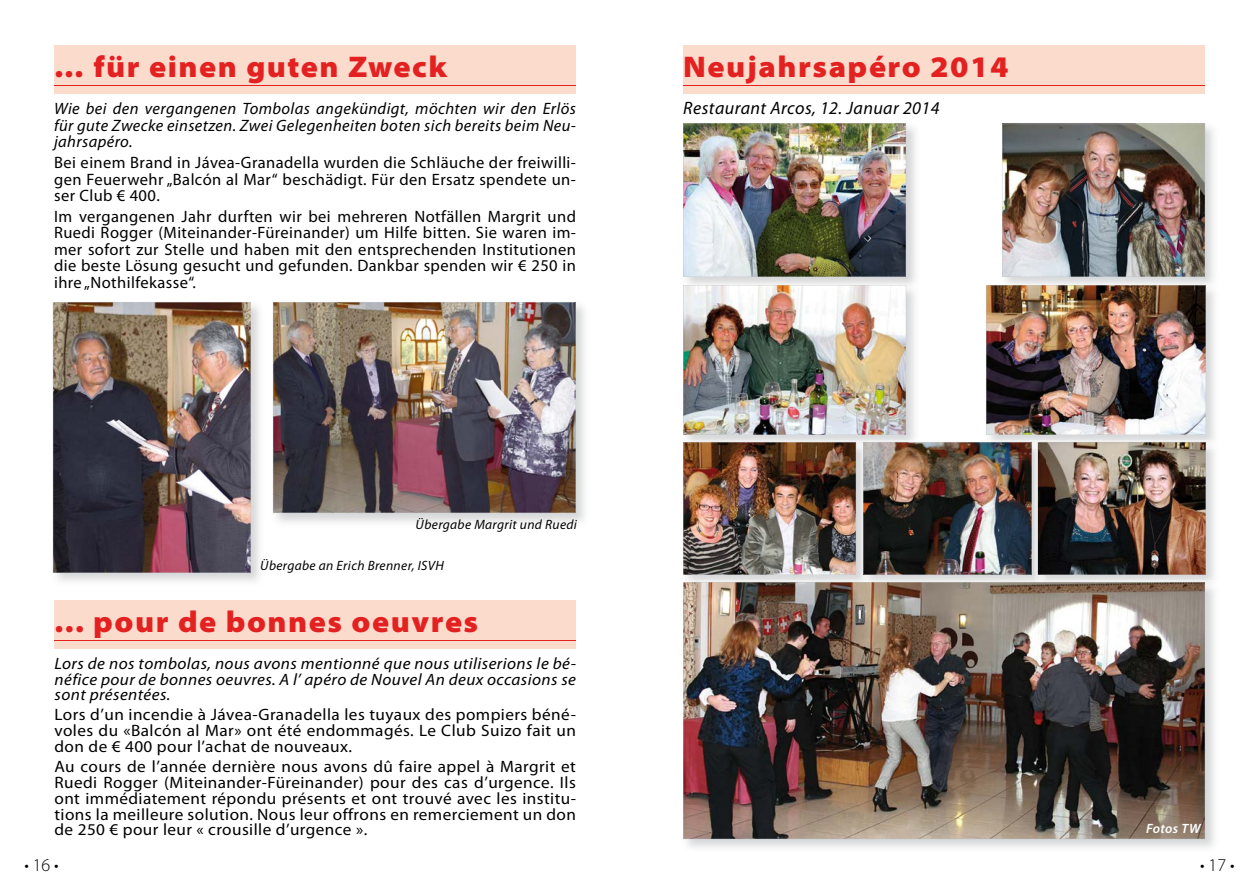
<style>
.page{position:relative;width:1259px;height:893px;background:#fff}
.page>*{position:absolute;margin:0;border:0;box-sizing:border-box;transform-origin:0 0}
.t1{font:900 semi-expanded 30px "Myriad Pro";letter-spacing:.05em;color:#e32121}
.t2{font:italic 18px "Myriad Pro";letter-spacing:.025em;color:#000}
.t3{font:300 18px "Myriad Pro";color:#000}
.t4{font:16.5px/15.9px "Myriad Pro";letter-spacing:.025em;color:#000;text-align:justify;scale:1.04 1}
.t5{font:16.5px/16.5px "Myriad Pro";letter-spacing:.025em;color:#000;text-align:justify}
.t6{font:italic 16.5px/15.9px "Myriad Pro";letter-spacing:.025em;color:#000;text-align:justify;scale:1.04 1}
.t7{font:italic 16.5px/16.5px "Myriad Pro";letter-spacing:.025em;color:#000;text-align:justify}
.t8{font:italic 13.5px "Myriad Pro";letter-spacing:.025em;color:#000}
.t9{font:italic 600 13.5px "Myriad Pro";letter-spacing:.025em;color:#fff}
</style>
<div class="page">
<img style="left:683px;top:123px;width:233px;height:160px">
<img style="left:683px;top:124px;width:223px;height:152px">
<img style="left:1205px;top:449px;width:10px;height:131px">
<img style="left:1002px;top:123px;width:212px;height:160px">
<img style="left:1002px;top:124px;width:203px;height:152px">
<img style="left:1009px;top:283px;width:206px;height:166px">
<img style="left:683px;top:285px;width:522px;height:297px">
<img style="left:683px;top:582px;width:522px;height:257px">
<img style="left:52px;top:302px;width:208px;height:280px">
<img style="left:53px;top:302px;width:197px;height:271px">
<img style="left:273px;top:302px;width:312px;height:221px">
<img style="left:273px;top:303px;width:302px;height:210px">
<div style="left:683px;top:46px;width:522px;height:48px;background:#fbdbcc"></div>
<hr style="left:683px;top:85px;width:522px;height:1px;background:#e32121">
<div style="left:54px;top:601px;width:522px;height:48px;background:#fbdbcc"></div>
<hr style="left:54px;top:640px;width:522px;height:1px;background:#e32121">
<div style="left:54px;top:46px;width:522px;height:48px;background:#fbdbcc"></div>
<hr style="left:54px;top:85px;width:522px;height:1px;background:#e32121">
<h1 class="t1" style="left:54px;top:49px;width:394px">… für einen guten Zweck</h1>
<p class="t7" style="left:54px;top:101px;width:523px">Wie bei den vergangenen Tombolas angekündigt, möchten wir den Erlös für gute Zwecke einsetzen. Zwei Gelegenheiten boten sich bereits beim Neu&shy;jahrsapéro.</p>
<p class="t5" style="left:54px;top:155px;width:523px">Bei einem Brand in Jávea-Granadella wurden die Schläuche der freiwilli&shy;gen Feuerwehr „Balcón al Mar“ beschädigt. Für den Ersatz spendete un&shy;ser Club € 400.</p>
<p class="t5" style="left:54px;top:208px;width:523px">Im vergangenen Jahr durften wir bei mehreren Notfällen Margrit und Ruedi Rogger (Miteinander-Füreinander) um Hilfe bitten. Sie waren im&shy;mer sofort zur Stelle und haben mit den entsprechenden Institutionen die beste Lösung gesucht und gefunden. Dankbar spenden wir € 250 in ihre „Nothilfekasse“.</p>
<p class="t8" style="left:416px;top:517px;width:163px">Übergabe Margrit und Ruedi</p>
<p class="t8" style="left:260px;top:558px;width:185px">Übergabe an Erich Brenner, ISVH</p>
<h1 class="t1" style="left:54px;top:604px;width:425px">... pour de bonnes oeuvres</h1>
<p class="t6" style="left:54px;top:656px;width:503px">Lors de nos tombolas, nous avons mentionné que nous utiliserions le bé&shy;néfice pour de bonnes oeuvres. A l’ apéro de Nouvel An deux occasions se sont présentées.</p>
<p class="t4" style="left:54px;top:707px;width:503px">Lors d’un incendie à Jávea-Granadella les tuyaux des pompiers béné&shy;voles du «Balcón al Mar» ont été endommagés. Le Club Suizo fait un don de € 400 pour l’achat de nouveaux.</p>
<p class="t4" style="left:54px;top:759px;width:503px">Au cours de l’année dernière nous avons dû faire appel à Margrit et Ruedi Rogger (Miteinander-Füreinander) pour des cas d’urgence. Ils ont immédiatement répondu présents et ont trouvé avec les institu&shy;tions la meilleure solution. Nous leur offrons en remerciement un don de 250 € pour leur « crousille d’urgence ».</p>
<h1 class="t1" style="left:683px;top:49px;width:327px">Neujahrsapéro 2014</h1>
<p class="t2" style="left:683px;top:99px;width:258px">Restaurant Arcos, 12. Januar 2014</p>
<p class="t9" style="left:1146px;top:821px;width:56px">Fotos TW</p>
<p class="t3" style="left:24px;top:855px;width:36px">• 16 •</p>
<p class="t3" style="left:1200px;top:855px;width:36px">• 17 •</p>
</div>
